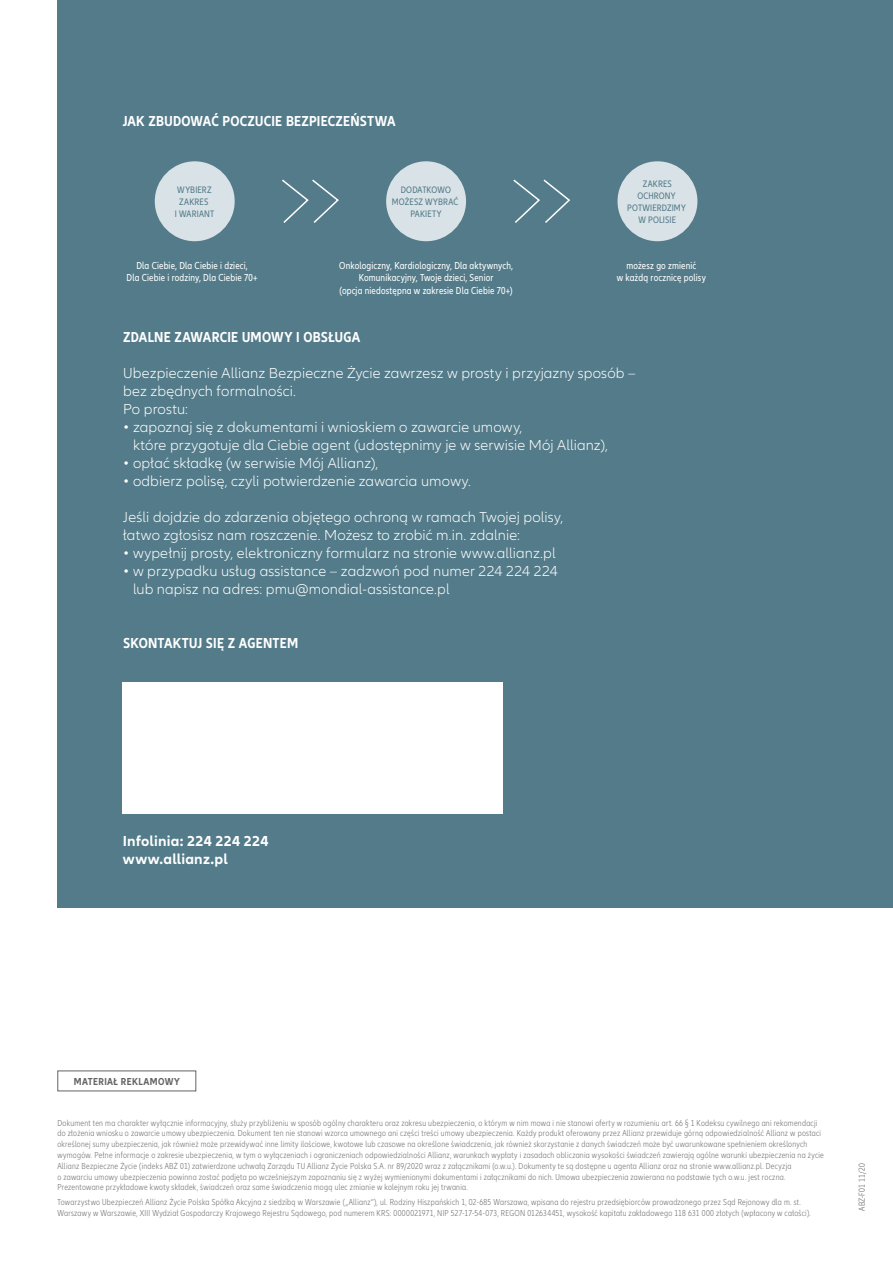
<style>
.page{position:relative;width:893px;height:1263px;background:#fff}
.page>*{position:absolute;margin:0;border:0;box-sizing:border-box;transform-origin:0 0}
.t1{font:300 15px/18px "Allianz Neo";letter-spacing:.01em;color:#fff}
.t2{font:700 condensed 15px "Allianz Neo";letter-spacing:.015em;color:#fff}
.t3{font:700 15px/18px "Allianz Neo";letter-spacing:.015em;color:#fff}
.t4{font:condensed 10.5px/12.6px "Allianz Neo";letter-spacing:.015em;color:#fff;text-align:center}
.t5{font:700 condensed 10.5px "Allianz Neo";letter-spacing:.04em;color:#646363}
.t6{font:condensed 9.75px/11.7px "Allianz Neo";letter-spacing:.02em;color:#537b89;text-align:center}
.t7{font:300 condensed 9px/10.8px "Allianz Neo";letter-spacing:.03em;color:#706f6f}
.t8{font:300 condensed 9px "Allianz Neo";letter-spacing:.025em;color:#646363}
.s1{font-weight:400}
</style>
<div class="page">
<div style="left:57px;top:0;width:836px;height:908px;background:#537b89"></div>
<div style="left:123px;top:682px;width:380px;height:131px;background:#fff"></div>
<div style="left:155px;top:161px;width:80px;height:80px;background:#d9e2e7;border-radius:50%"></div>
<div style="left:386px;top:161px;width:80px;height:80px;background:#d9e2e7;border-radius:50%"></div>
<div style="left:617px;top:161px;width:80px;height:80px;background:#d9e2e7;border-radius:50%"></div>
<svg style="left:282px;top:179px;width:57px;height:44px"></svg>
<svg style="left:513px;top:179px;width:57px;height:44px"></svg>
<h1 class="t2" style="left:123px;top:112px;width:274px">JAK ZBUDOWAĆ POCZUCIE BEZPIECZEŃSTWA</h1>
<p class="t6" style="left:175px;top:184px;width:41px">WYBIERZ<br>ZAKRES<br>I WARIANT</p>
<p class="t6" style="left:392px;top:184px;width:68px">DODATKOWO<br>MOŻESZ WYBRAĆ<br>PAKIETY</p>
<p class="t6" style="left:627px;top:179px;width:60px">ZAKRES<br>OCHRONY<br>POTWIERDZIMY<br>W POLISIE</p>
<p class="t4" style="left:126px;top:259px;width:133px">Dla Ciebie, Dla Ciebie i dzieci,<br>Dla Ciebie i rodziny, Dla Ciebie 70+</p>
<p class="t4" style="left:339px;top:259px;width:175px">Onkologiczny, Kardiologiczny, Dla aktywnych,<br>Komunikacyjny, Twoje dzieci, Senior<br>(opcja niedostępna w zakresie Dla Ciebie 70+)</p>
<p class="t4" style="left:617px;top:259px;width:91px">możesz go zmienić<br>w każdą rocznicę polisy</p>
<h1 class="t2" style="left:123px;top:328px;width:238px">ZDALNE ZAWARCIE UMOWY I OBSŁUGA</h1>
<h1 class="t1" style="left:123px;top:364px;width:514px">Ubezpieczenie Allianz Bezpieczne Życie zawrzesz w prosty i przyjazny sposób – bez zbędnych formalności.<br>Po prostu:</h1>
<h1 class="t1" style="left:133px;top:418px;width:476px;text-indent:-10px"><span class="s1">•</span> zapoznaj się z dokumentami i wnioskiem o zawarcie umowy,<br>które przygotuje dla Ciebie agent (udostępnimy je w serwisie Mój Allianz),</h1>
<h1 class="t1" style="left:123px;top:454px;width:257px"><span class="s1">•</span> opłać składkę (w serwisie Mój Allianz),</h1>
<h1 class="t1" style="left:123px;top:472px;width:349px"><span class="s1">•</span> odbierz polisę, czyli potwierdzenie zawarcia umowy.</h1>
<h1 class="t1" style="left:123px;top:508px;width:441px">Jeśli dojdzie do zdarzenia objętego ochroną w ramach Twojej polisy, łatwo zgłosisz nam roszczenie. Możesz to zrobić m.in. zdalnie:</h1>
<h1 class="t1" style="left:123px;top:544px;width:434px"><span class="s1">•</span> wypełnij prosty, elektroniczny formularz na stronie www.allianz.pl</h1>
<h1 class="t1" style="left:133px;top:562px;width:426px;text-indent:-10px"><span class="s1">•</span> w przypadku usług assistance – zadzwoń pod numer 224 224 224 lub napisz na adres: pmu@mondial-assistance.pl</h1>
<h1 class="t2" style="left:123px;top:634px;width:176px">SKONTAKTUJ SIĘ Z AGENTEM</h1>
<h1 class="t3" style="left:123px;top:832px;width:147px">Infolinia: 224 224 224 www.allianz.pl</h1>
<p class="t5" style="left:74px;top:1075px;width:107px">MATERIAŁ REKLAMOWY</p>
<p class="t7" style="left:57px;top:1117px;width:768px">Dokument ten ma charakter wyłącznie informacyjny, służy przybliżeniu w sposób ogólny charakteru oraz zakresu ubezpieczenia, o którym w nim mowa i nie stanowi oferty w rozumieniu art. 66 § 1 Kodeksu cywilnego ani rekomendacji do złożenia wniosku o zawarcie umowy ubezpieczenia. Dokument ten nie stanowi wzorca umownego ani części treści umowy ubezpieczenia. Każdy produkt oferowany przez Allianz przewiduje górną odpowiedzialność Allianz w postaci określonej sumy ubezpieczenia, jak również może przewidywać inne limity ilościowe, kwotowe lub czasowe na określone świadczenia, jak również skorzystanie z danych świadczeń może być uwarunkowane spełnieniem określonych wymogów. Pełne informacje o zakresie ubezpieczenia, w tym o wyłączeniach i ograniczeniach odpowiedzialności Allianz, warunkach wypłaty i zasadach obliczania wysokości świadczeń zawierają ogólne warunki ubezpieczenia na życie Allianz Bezpieczne Życie (indeks ABŻ 01) zatwierdzone uchwałą Zarządu TU Allianz Życie Polska S.A. nr 89/2020 wraz z załącznikami (o.w.u.). Dokumenty te są dostępne u agenta Allianz oraz na stronie www.allianz.pl. Decyzja<br>o zawarciu umowy ubezpieczenia powinna zostać podjęta po wcześniejszym zapoznaniu się z wyżej wymienionymi dokumentami i załącznikami do nich. Umowa ubezpieczenia zawierana na podstawie tych o.w.u. jest roczna.<br>Prezentowane przykładowe kwoty składek, świadczeń oraz same świadczenia mogą ulec zmianie w kolejnym roku jej trwania.</p>
<p class="t7" style="left:57px;top:1197px;width:755px">Towarzystwo Ubezpieczeń Allianz Życie Polska Spółka Akcyjna z siedzibą w Warszawie („Allianz”), ul. Rodziny Hiszpańskich 1, 02-685 Warszawa, wpisana do rejestru przedsiębiorców prowadzonego przez Sąd Rejonowy dla m. st.<br>Warszawy w Warszawie, XIII Wydział Gospodarczy Krajowego Rejestru Sądowego, pod numerem KRS: 0000021971, NIP 527-17-54-073, REGON 012634451, wysokość kapitału zakładowego 118 631 000 złotych (wpłacony w całości).</p>
<p class="t8" style="left:857px;top:1211px;width:49px;rotate:-90deg">ABZ-F01 11/20</p>
</div>
